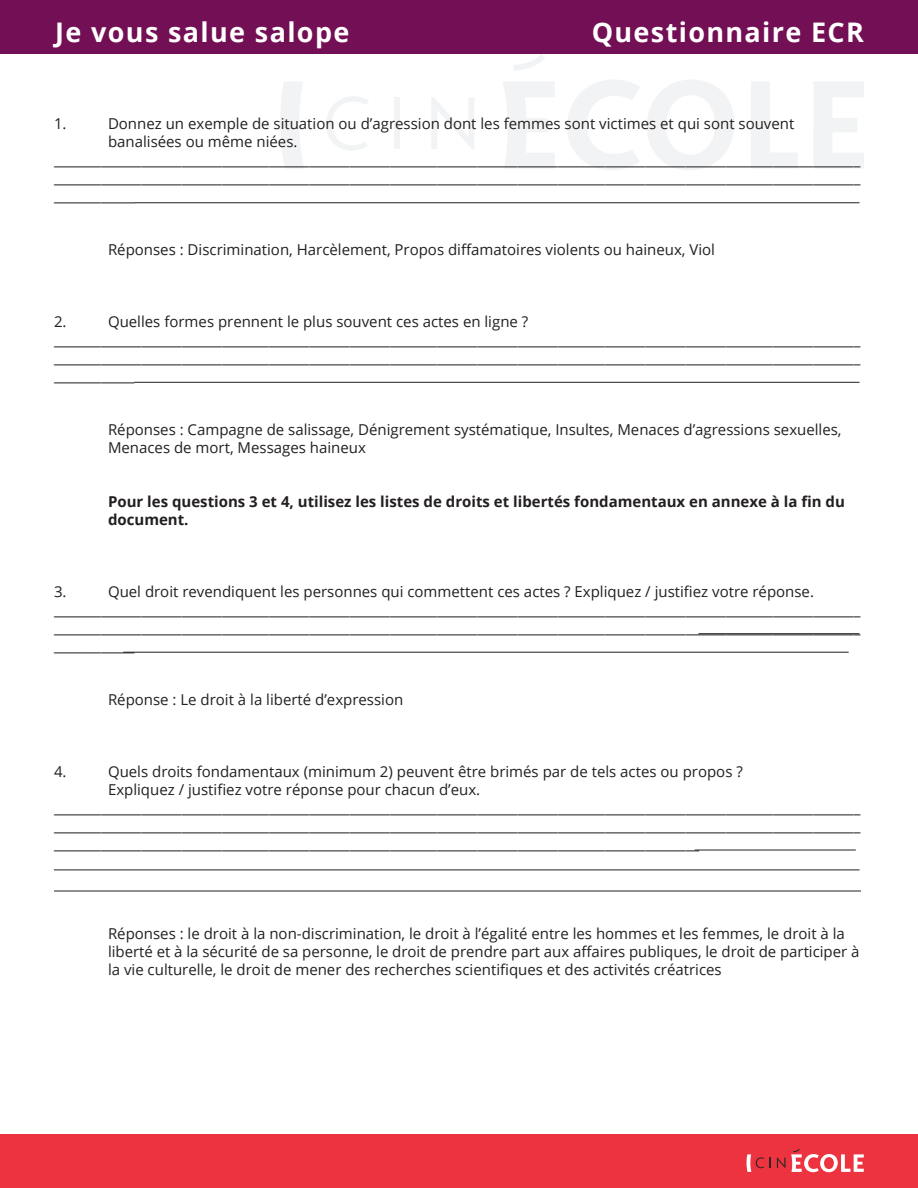
<style>
.page{position:relative;width:918px;height:1188px;background:#fff}
.page>*{position:absolute;margin:0;border:0;box-sizing:border-box;transform-origin:0 0}
.t1{font:700 27px "Open Sans";letter-spacing:.05em;color:#fff}
.t2{font:15px/18px "Open Sans";color:#231f20}
.t3{font:700 15px/18px "Open Sans";color:#231f20}
</style>
<div class="page">
<div style="left:0;top:1134px;width:918px;height:54px;background:#ee3340"></div>
<svg style="left:777px;top:1149px;width:87px;height:23px"></svg>
<svg style="left:747px;top:1154px;width:24px;height:18px"></svg>
<div style="left:0;top:0;width:918px;height:54px;background:#730f54"></div>
<div style="left:394px;top:97px;width:6px;height:52px;background:#f2f3f4"></div>
<svg style="left:280px;top:82px;width:24px;height:86px"></svg>
<svg style="left:431px;top:98px;width:43px;height:51px"></svg>
<svg style="left:567px;top:80px;width:73px;height:90px"></svg>
<svg style="left:647px;top:80px;width:87px;height:90px"></svg>
<svg style="left:751px;top:82px;width:47px;height:86px"></svg>
<svg style="left:503px;top:82px;width:52px;height:86px"></svg>
<svg style="left:514px;top:55px;width:31px;height:15px"></svg>
<svg style="left:814px;top:82px;width:50px;height:86px"></svg>
<svg style="left:326px;top:96px;width:42px;height:54px"></svg>
<hr style="left:134px;top:202px;width:726px;height:1px;background:#231f20">
<hr style="left:134px;top:382px;width:726px;height:1px;background:#231f20">
<hr style="left:123px;top:652px;width:726px;height:1px;background:#231f20">
<hr style="left:54px;top:870px;width:806px;height:1px;background:#231f20">
<hr style="left:54px;top:891px;width:807px;height:1px;background:#231f20">
<hr style="left:695px;top:850px;width:161px;height:1px;background:#231f20">
<hr style="left:698px;top:633px;width:162px;height:1px;background:#231f20">
<h1 class="t1" style="left:55px;top:13px;width:296px">Je vous salue salope</h1>
<h1 class="t1" style="left:592px;top:13px;width:274px">Questionnaire ECR</h1>
<p class="t2" style="left:54px;top:114px;width:14px">1.</p>
<p class="t2" style="left:108px;top:114px;width:688px">Donnez un exemple de situation ou d’agression dont les femmes sont victimes et qui sont souvent</p>
<p class="t2" style="left:108px;top:132px;width:191px">banalisées ou même niées.</p>
<p class="t2" style="left:54px;top:150px;width:808px">________________________________________________________________________________________________________________________</p>
<p class="t2" style="left:54px;top:168px;width:808px">________________________________________________________________________________________________________________________</p>
<p class="t2" style="left:54px;top:186px;width:82px">____________</p>
<p class="t2" style="left:108px;top:240px;width:609px">Réponses : Discrimination, Harcèlement, Propos diffamatoires violents ou haineux, Viol</p>
<p class="t2" style="left:54px;top:312px;width:808px;text-indent:54px">Quelles formes prennent le plus souvent ces actes en ligne ? ________________________________________________________________________________________________________________________ ________________________________________________________________________________________________________________________ ____________</p>
<p class="t2" style="left:54px;top:312px;width:14px">2.</p>
<p class="t2" style="left:108px;top:420px;width:735px">Réponses : Campagne de salissage, Dénigrement systématique, Insultes, Menaces d’agressions sexuelles,<br>Menaces de mort, Messages haineux</p>
<p class="t3" style="left:108px;top:492px;width:738px">Pour les questions 3 et 4, utilisez les listes de droits et libertés fondamentaux en annexe à la fin du document.</p>
<p class="t2" style="left:54px;top:582px;width:808px;text-indent:54px">Quel droit revendiquent les personnes qui commettent ces actes ? Expliquez / justifiez votre réponse. ________________________________________________________________________________________________________________________ ________________________________________________________________________________________________________________________ ____________</p>
<p class="t2" style="left:54px;top:582px;width:14px">3.</p>
<p class="t2" style="left:108px;top:690px;width:297px">Réponse : Le droit à la liberté d’expression</p>
<p class="t2" style="left:54px;top:762px;width:14px">4.</p>
<p class="t2" style="left:108px;top:762px;width:636px">Quels droits fondamentaux (minimum 2) peuvent être brimés par de tels actes ou propos ?</p>
<p class="t2" style="left:108px;top:780px;width:374px">Expliquez / justifiez votre réponse pour chacun d’eux.</p>
<p class="t2" style="left:54px;top:798px;width:808px">________________________________________________________________________________________________________________________</p>
<p class="t2" style="left:54px;top:816px;width:808px">________________________________________________________________________________________________________________________</p>
<p class="t2" style="left:54px;top:834px;width:647px">________________________________________________________________________________________________</p>
<p class="t2" style="left:108px;top:924px;width:753px">Réponses : le droit à la non-discrimination, le droit à l’égalité entre les hommes et les femmes, le droit à la liberté et à la sécurité de sa personne, le droit de prendre part aux affaires publiques, le droit de participer à la vie culturelle, le droit de mener des recherches scientifiques et des activités créatrices</p>
</div>
